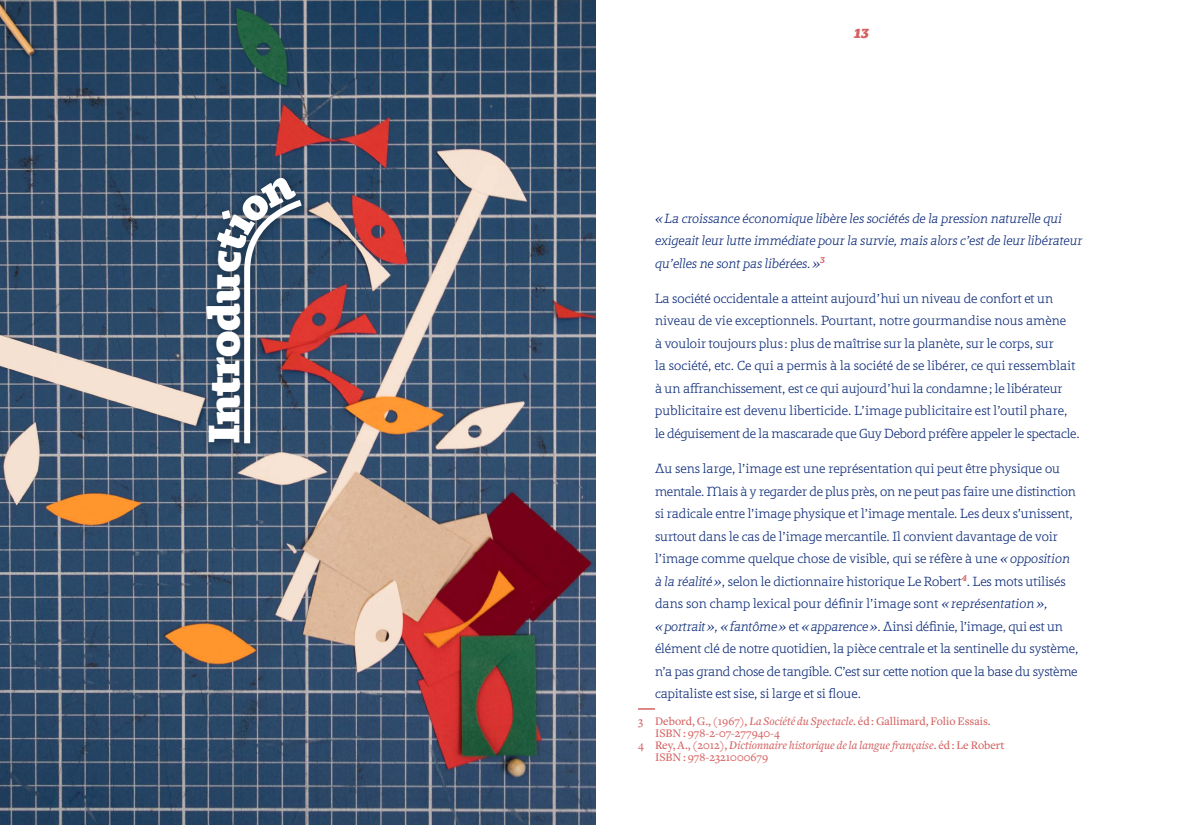
<style>
.page{position:relative;width:1191px;height:825px;background:#fff}
.page>*{position:absolute;margin:0;border:0;box-sizing:border-box;transform-origin:0 0}
.t1{font:700 45px "Regime";color:#fff}
.t2{font:300 13.5px/22.5px "Regime";color:#072776}
.t3{font:italic 300 13.5px/22.5px "Regime";color:#072776}
.t4{font:italic 700 13.5px "Regime";color:#d56262}
.t5{font:500 12px "Freight Text";color:#d56262}
.t6{font:italic 500 12px "Freight Text";color:#d56262}
.s1{font-style:italic}
.s2{font-style:normal}
</style>
<div class="page">
<img style="left:0;top:0;width:595px;height:825px">
<div style="left:199px;top:170px;width:112px;height:283px;background:#000;opacity:.35"></div>
<svg style="left:638px;top:708px;width:17px;height:2px"></svg>
<svg style="left:215px;top:175px;width:93px;height:274px;background:#4b576d"></svg>
<h1 class="t1" style="left:197px;top:443px;width:171px;rotate:-90deg">Introdu</h1>
<p class="t4" style="left:854px;top:25px;width:16px">13</p>
<p class="t3" style="left:655px;top:207px;width:429px">«La croissance économique libère les sociétés de la pression naturelle qui exigeait leur lutte immédiate pour la survie, mais alors c’est de leur libérateur qu’elles ne sont pas libérées.»<sup>3</sup></p>
<p class="t2" style="left:655px;top:287px;width:426px">La société occidentale a atteint aujourd’hui un niveau de confort et un niveau de vie exceptionnels. Pourtant, notre gourmandise nous amène<br>à vouloir toujours plus: plus de maîtrise sur la planète, sur le corps, sur<br>la société, etc. Ce qui a permis à la société de se libérer, ce qui ressemblait à un affranchissement, est ce qui aujourd’hui la condamne; le libérateur publicitaire est devenu liberticide. L’image publicitaire est l’outil phare, le déguisement de la mascarade que Guy Debord préfère appeler le spectacle.</p>
<p class="t2" style="left:655px;top:457px;width:425px">Au sens large, l’image est une représentation qui peut être physique ou mentale. Mais à y regarder de plus près, on ne peut pas faire une distinction si radicale entre l’image physique et l’image mentale. Les deux s’unissent, surtout dans le cas de l’image mercantile. Il convient davantage de voir l’image comme quelque chose de visible, qui se réfère à une <span class="s1">«opposition à la réalité»</span>, selon le dictionnaire historique Le Robert<sup>4</sup>. Les mots utilisés dans son champ lexical pour définir l’image sont <span class="s1">«représentation», «portrait», «fantôme»</span> et <span class="s1">«apparence»</span>. Ainsi définie, l’image, qui est un élément clé de notre quotidien, la pièce centrale et la sentinelle du système, n’a pas grand chose de tangible. C’est sur cette notion que la base du système capitaliste est sise, si large et si floue.</p>
<p class="t5" style="left:638px;top:715px;width:354px">3 Debord, G., (1967), <span class="s1">La Société du Spectacle</span>. éd: Gallimard, Folio Essais.</p>
<p class="t5" style="left:655px;top:727px;width:126px">ISBN: 978-2-07-277940-4</p>
<p class="t6" style="left:638px;top:739px;width:368px"><span class="s2">4 Rey, A., (2012),</span> Dictionnaire historique de la langue française<span class="s2">. éd: Le Robert</span></p>
<p class="t5" style="left:655px;top:751px;width:115px">ISBN: 978-2321000679</p>
</div>
